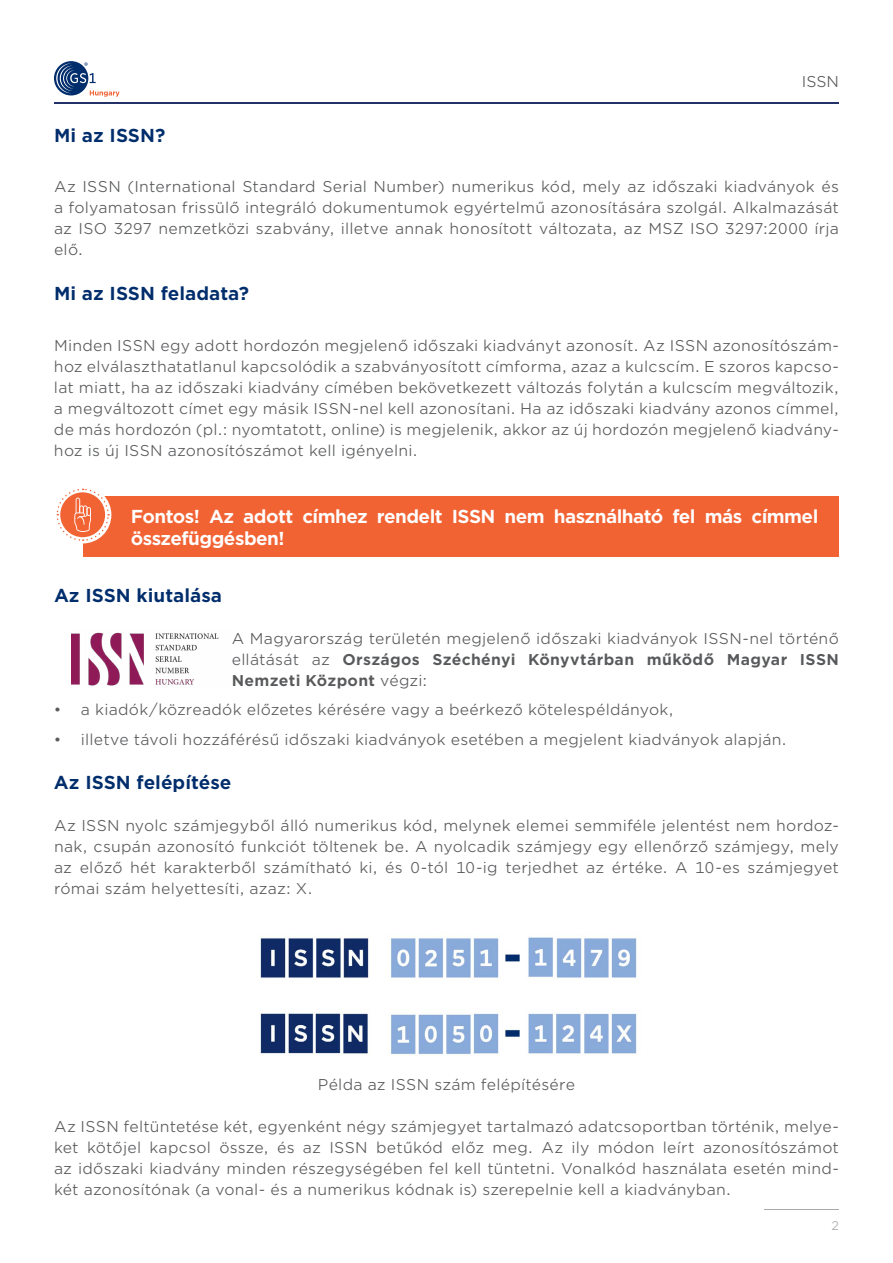
<style>
.page{position:relative;width:893px;height:1263px;background:#fff}
.page>*{position:absolute;margin:0;border:0;box-sizing:border-box;transform-origin:0 0}
.t1{font:700 18px/21.6px "Gotham Office";letter-spacing:-.03em;color:#fff}
.t2{font:700 18px "Gotham Office";color:#002d6c}
.t3{font:15px/21px "Gotham Office";letter-spacing:.015em;color:#58595b;text-align:justify}
.t4{font:12px "Gotham Office";color:#a7a9ac}
.s1{font-weight:700}
</style>
<div class="page">
<svg style="left:54px;top:61px;width:34px;height:34px"></svg>
<svg style="left:56px;top:62px;width:64px;height:35px"></svg>
<hr style="left:54px;top:102px;width:785px;height:2px;background:#223268">
<hr style="left:765px;top:1209px;width:74px;height:1px;background:#a7a9ac">
<div style="left:83px;top:496px;width:756px;height:61px;background:#f26334"></div>
<div style="left:54px;top:486px;width:57px;height:57px;background:#fff;border-radius:50%"></div>
<svg style="left:56px;top:488px;width:54px;height:54px"></svg>
<img style="left:71px;top:632px;width:148px;height:54px">
<img style="left:260px;top:936px;width:377px;height:120px">
<p class="t3" style="left:802px;top:71px;width:39px">ISSN</p>
<p class="t2" style="left:54px;top:123px;width:113px">Mi az ISSN?</p>
<p class="t3" style="left:54px;top:176px;width:786px">Az ISSN (International Standard Serial Number) numerikus kód, mely az időszaki kiadványok és a folyamatosan frissülő integráló dokumentumok egyértelmű azonosítására szolgál. Alkalmazását az ISO 3297 nemzetközi szabvány, illetve annak honosított változata, az MSZ ISO 3297:2000 írja elő.</p>
<p class="t2" style="left:54px;top:281px;width:197px">Mi az ISSN feladata?</p>
<p class="t3" style="left:54px;top:334px;width:786px">Minden ISSN egy adott hordozón megjelenő időszaki kiadványt azonosít. Az ISSN azonosítószám&shy;hoz elválaszthatatlanul kapcsolódik a szabványosított címforma, azaz a kulcscím. E szoros kapcso&shy;lat miatt, ha az időszaki kiadvány címében bekövetkezett változás folytán a kulcscím megváltozik, a megváltozott címet egy másik ISSN-nel kell azonosítani. Ha az időszaki kiadvány azonos címmel, de más hordozón (pl.: nyomtatott, online) is megjelenik, akkor az új hordozón megjelenő kiadvány&shy;hoz is új ISSN azonosítószámot kell igényelni.</p>
<p class="t1" style="left:131px;top:505px;width:689px">Fontos! Az adott címhez rendelt ISSN nem használható fel más címmel összefüggésben!</p>
<p class="t2" style="left:54px;top:583px;width:170px">Az ISSN kiutalása</p>
<p class="t3" style="left:232px;top:627px;width:609px">A Magyarország területén megjelenő időszaki kiadványok ISSN-nel történő ellátását az <span class="s1">Országos Széchényi Könyvtárban működő Magyar ISSN Nemzeti Központ</span> végzi:</p>
<p class="t3" style="left:54px;top:699px;width:621px">• a kiadók/közreadók előzetes kérésére vagy a beérkező kötelespéldányok,</p>
<p class="t3" style="left:54px;top:728px;width:734px">• illetve távoli hozzáférésű időszaki kiadványok esetében a megjelent kiadványok alapján.</p>
<p class="t2" style="left:54px;top:770px;width:179px">Az ISSN felépítése</p>
<p class="t3" style="left:54px;top:815px;width:786px">Az ISSN nyolc számjegyből álló numerikus kód, melynek elemei semmiféle jelentést nem hordoz&shy;nak, csupán azonosító funkciót töltenek be. A nyolcadik számjegy egy ellenőrző számjegy, mely az előző hét karakterből számítható ki, és 0-tól 10-ig terjedhet az értéke. A 10-es számjegyet római szám helyettesíti, azaz: X.</p>
<p class="t3" style="left:318px;top:1073px;width:259px">Példa az ISSN szám felépítésére</p>
<p class="t3" style="left:54px;top:1116px;width:786px">Az ISSN feltüntetése két, egyenként négy számjegyet tartalmazó adatcsoportban történik, melye&shy;ket kötőjel kapcsol össze, és az ISSN betűkód előz meg. Az ily módon leírt azonosítószámot az időszaki kiadvány minden részegységében fel kell tüntetni. Vonalkód használata esetén mind&shy;két azonosítónak (a vonal- és a numerikus kódnak is) szerepelnie kell a kiadványban.</p>
<p class="t4" style="left:831px;top:1218px;width:9px">2</p>
</div>
